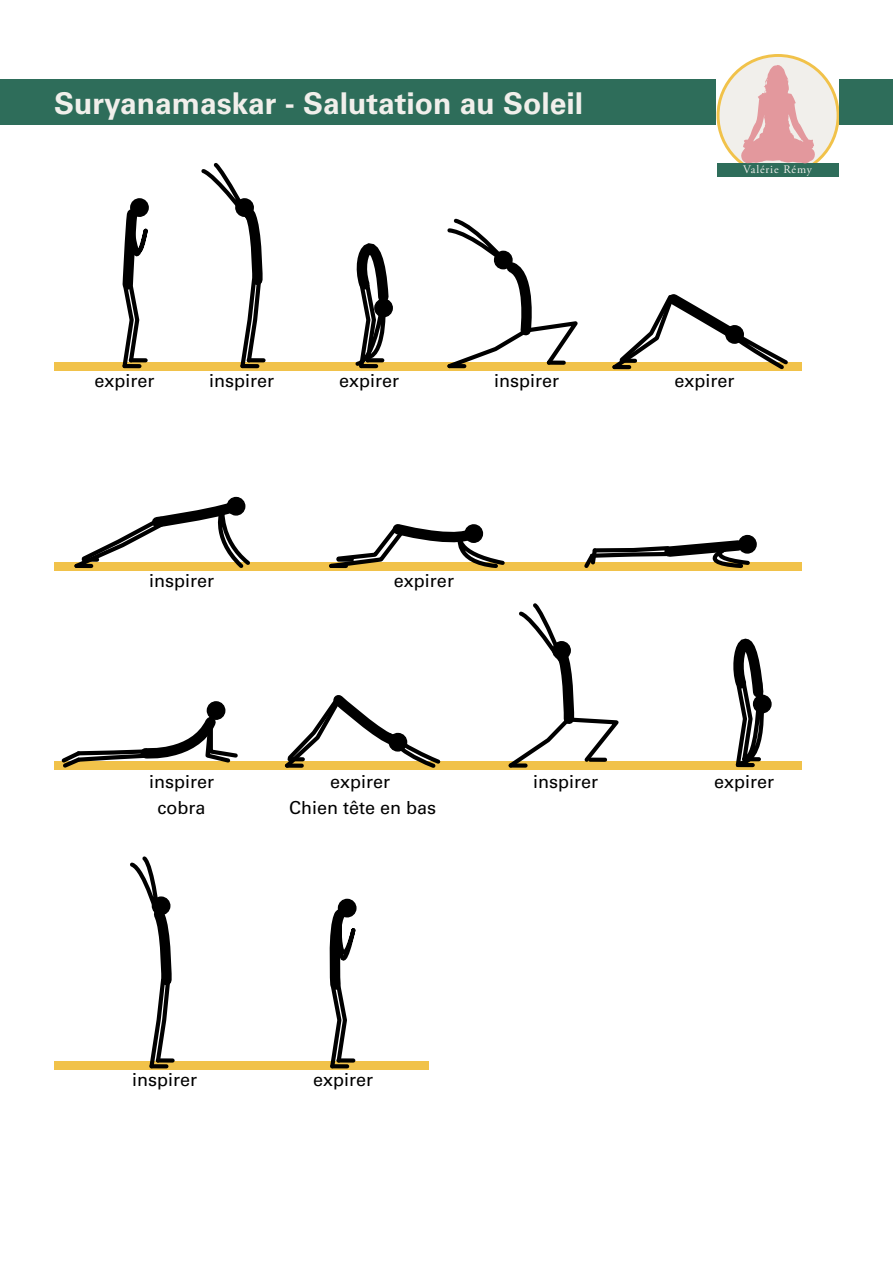
<style>
.page{position:relative;width:893px;height:1263px;background:#fff}
.page>*{position:absolute;margin:0;border:0;box-sizing:border-box;transform-origin:0 0}
.t1{font:700 30px "Univers";color:#f1efeb}
.t2{font:18px "Univers";color:#000}
.t3{font:11.55px "Adobe Garamond Pro";letter-spacing:.075em;color:#f1efeb}
</style>
<div class="page">
<div style="left:54px;top:362px;width:747px;height:9px;background:#f1c24a"></div>
<div style="left:54px;top:562px;width:747px;height:8px;background:#f1c24a"></div>
<div style="left:54px;top:762px;width:747px;height:8px;background:#f1c24a"></div>
<div style="left:54px;top:1061px;width:374px;height:9px;background:#f1c24a"></div>
<svg style="left:201px;top:163px;width:65px;height:206px"></svg>
<svg style="left:130px;top:856px;width:45px;height:213px"></svg>
<svg style="left:447px;top:218px;width:131px;height:151px"></svg>
<svg style="left:505px;top:603px;width:120px;height:165px"></svg>
<div style="left:131px;top:199px;width:17px;height:17px;background:#000;border-radius:50%"></div>
<div style="left:130px;top:198px;width:19px;height:19px;border:1px solid #000;border-radius:50%"></div>
<svg style="left:122px;top:203px;width:27px;height:166px"></svg>
<div style="left:338px;top:898px;width:19px;height:20px;border:1px solid #000;border-radius:50%"></div>
<svg style="left:329px;top:900px;width:28px;height:169px"></svg>
<svg style="left:355px;top:243px;width:38px;height:126px"></svg>
<div style="left:753px;top:694px;width:19px;height:20px;border:1px solid #000;border-radius:50%"></div>
<svg style="left:732px;top:638px;width:39px;height:130px"></svg>
<svg style="left:612px;top:294px;width:176px;height:76px"></svg>
<svg style="left:73px;top:496px;width:181px;height:75px"></svg>
<svg style="left:281px;top:695px;width:163px;height:73px"></svg>
<svg style="left:329px;top:524px;width:176px;height:45px"></svg>
<div style="left:738px;top:535px;width:18px;height:18px;background:#000;border-radius:50%"></div>
<div style="left:738px;top:535px;width:19px;height:19px;border:1px solid #000;border-radius:50%"></div>
<svg style="left:581px;top:534px;width:171px;height:37px"></svg>
<svg style="left:58px;top:701px;width:182px;height:67px"></svg>
<div style="left:0;top:79px;width:893px;height:45px;background:#2e6d5a"></div>
<div style="left:716px;top:54px;width:123px;height:122px;background:#fff"></div>
<div style="left:717px;top:54px;width:122px;height:122px;background:#f1c24a;border-radius:50%"></div>
<div style="left:719px;top:57px;width:118px;height:117px;background:#f1efeb;border-radius:50%"></div>
<div style="left:717px;top:163px;width:122px;height:13px;background:#2e6d5a"></div>
<svg style="left:741px;top:65px;width:75px;height:99px"></svg>
<h1 class="t1" style="left:54px;top:86px;width:531px">Suryanamaskar - Salutation au Soleil</h1>
<p class="t3" style="left:743px;top:162px;width:70px">Valérie Rémy</p>
<p class="t2" style="left:94px;top:370px;width:62px">expirer</p>
<p class="t2" style="left:209px;top:370px;width:67px">inspirer</p>
<p class="t2" style="left:339px;top:370px;width:62px">expirer</p>
<p class="t2" style="left:494px;top:370px;width:67px">inspirer</p>
<p class="t2" style="left:675px;top:370px;width:62px">expirer</p>
<p class="t2" style="left:149px;top:570px;width:67px">inspirer</p>
<p class="t2" style="left:394px;top:570px;width:62px">expirer</p>
<p class="t2" style="left:149px;top:771px;width:67px">inspirer</p>
<p class="t2" style="left:330px;top:771px;width:62px">expirer</p>
<p class="t2" style="left:533px;top:771px;width:67px">inspirer</p>
<p class="t2" style="left:714px;top:771px;width:62px">expirer</p>
<p class="t2" style="left:158px;top:796px;width:50px">cobra</p>
<p class="t2" style="left:289px;top:796px;width:149px">Chien tête en bas</p>
<p class="t2" style="left:132px;top:1069px;width:67px">inspirer</p>
<p class="t2" style="left:313px;top:1069px;width:62px">expirer</p>
</div>
